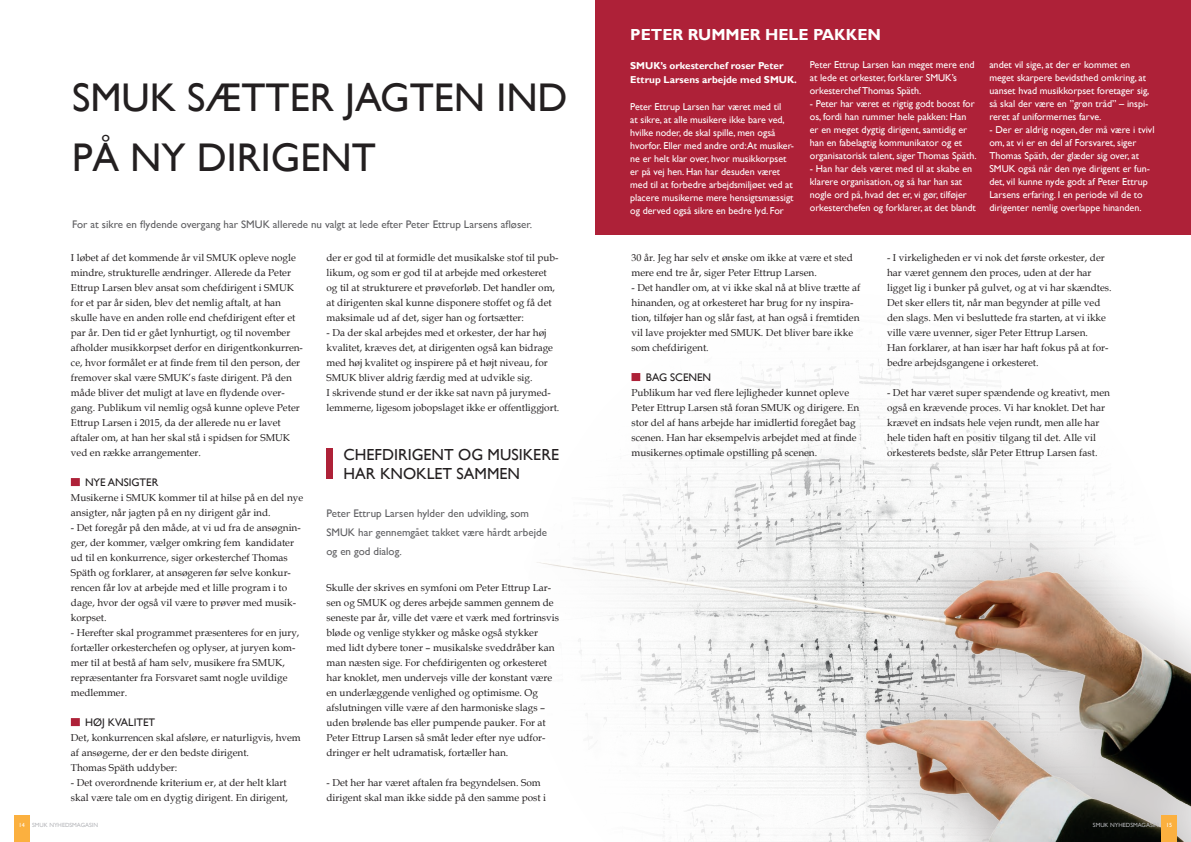
<style>
.page{position:relative;width:1191px;height:842px;background:#fff}
.page>*{position:absolute;margin:0;border:0;box-sizing:border-box;transform-origin:0 0}
.t1{font:40px/60px "Gill Sans";color:#231f20}
.t2{font:16px/19.2px "Gill Sans";color:#231f20}
.t3{font:700 16px "Gill Sans";color:#fff}
.t4{font:11px/19px "Gill Sans";color:#5f5f62}
.t5{font:11px "Gill Sans";color:#231f20}
.t6{font:10px/15px "Book Antiqua";color:#231f20}
.t7{font:10px/13px "Gill Sans";color:#fff}
.t8{font:700 10px/14px "Gill Sans";color:#fff}
.t9{font:6px "Gill Sans";color:#b6b7bb}
.s1{color:#fff}
</style>
<div class="page">
<div style="left:631px;top:373px;width:9px;height:8px;background:#ae2138"></div>
<div style="left:71px;top:478px;width:9px;height:8px;background:#ae2138"></div>
<div style="left:71px;top:718px;width:9px;height:8px;background:#ae2138"></div>
<img style="left:537px;top:430px;width:654px;height:412px">
<div style="left:326px;top:449px;width:7px;height:30px;background:#ae2138"></div>
<div style="left:595px;top:0;width:596px;height:234px;background:#ae2138"></div>
<div style="left:14px;top:815px;width:15px;height:27px;background:#fbb03f"></div>
<div style="left:1161px;top:815px;width:15px;height:27px;background:#fbb03f"></div>
<h1 class="t1" style="left:72px;top:68px;width:497px">SMUK SÆTTER JAGTEN IND<br>PÅ NY DIRIGENT</h1>
<p class="t4" style="left:72px;top:215px;width:461px">For at sikre en flydende overgang har SMUK allerede nu valgt at lede efter Peter Ettrup Larsens afløser.</p>
<p class="t6" style="left:71px;top:250px;width:233px">I løbet af det kommende år vil SMUK opleve nogle mindre, strukturelle ændringer. Allerede da Peter Ettrup Larsen blev ansat som chefdirigent i SMUK for et par år siden, blev det nemlig aftalt, at han skulle have en anden rolle end chefdirigent efter et par år. Den tid er gået lynhurtigt, og til november afholder musikkorpset derfor en dirigentkonkurren&shy;ce, hvor formålet er at finde frem til den person, der fremover skal være SMUK’s faste dirigent. På den måde bliver det muligt at lave en flydende over&shy;gang. Publikum vil nemlig også kunne opleve Peter Ettrup Larsen i 2015, da der allerede nu er lavet aftaler om, at han her skal stå i spidsen for SMUK ved en række arrangementer.</p>
<p class="t5" style="left:85px;top:476px;width:75px">NYE ANSIGTER</p>
<p class="t6" style="left:71px;top:490px;width:234px">Musikerne i SMUK kommer til at hilse på en del nye ansigter, når jagten på en ny dirigent går ind.</p>
<p class="t6" style="left:71px;top:520px;width:231px">- Det foregår på den måde, at vi ud fra de ansøgnin&shy;ger, der kommer, vælger omkring fem kandidater ud til en konkurrence, siger orkesterchef Thomas Späth og forklarer, at ansøgeren før selve konkur&shy;rencen får lov at arbejde med et lille program i to dage, hvor der også vil være to prøver med musik&shy;korpset.</p>
<p class="t6" style="left:71px;top:625px;width:230px">- Herefter skal programmet præsenteres for en jury, fortæller orkesterchefen og oplyser, at juryen kom&shy;mer til at bestå af ham selv, musikere fra SMUK, repræsentanter fra Forsvaret samt nogle uvildige medlemmer.</p>
<p class="t5" style="left:85px;top:716px;width:72px">HØJ KVALITET</p>
<p class="t6" style="left:71px;top:730px;width:231px">Det, konkurrencen skal afsløre, er naturligvis, hvem af ansøgerne, der er den bedste dirigent.<br>Thomas Späth uddyber:</p>
<p class="t6" style="left:71px;top:775px;width:219px">- Det overordnende kriterium er, at der helt klart skal være tale om en dygtig dirigent. En dirigent,</p>
<p class="t6" style="left:326px;top:250px;width:233px">der er god til at formidle det musikalske stof til pub&shy;likum, og som er god til at arbejde med orkesteret og til at strukturere et prøveforløb. Det handler om, at dirigenten skal kunne disponere stoffet og få det maksimale ud af det, siger han og fortsætter:</p>
<p class="t6" style="left:326px;top:325px;width:234px">- Da der skal arbejdes med et orkester, der har høj kvalitet, kræves det, at dirigenten også kan bidrage med høj kvalitet og inspirere på et højt niveau, for SMUK bliver aldrig færdig med at udvikle sig.<br>I skrivende stund er der ikke sat navn på jurymed&shy;lemmerne, ligesom jobopslaget ikke er offentliggjort.</p>
<h2 class="t2" style="left:343px;top:446px;width:217px">CHEFDIRIGENT OG MUSIKERE<br>HAR KNOKLET SAMMEN</h2>
<p class="t4" style="left:326px;top:504px;width:222px">Peter Ettrup Larsen hylder den udvikling, som<br>SMUK har gennemgået takket være hårdt arbejde og en god dialog.</p>
<p class="t6" style="left:326px;top:580px;width:234px">Skulle der skrives en symfoni om Peter Ettrup Lar&shy;sen og SMUK og deres arbejde sammen gennem de seneste par år, ville det være et værk med fortrinsvis bløde og venlige stykker og måske også stykker med lidt dybere toner – musikalske sveddråber kan man næsten sige. For chefdirigenten og orkesteret har knoklet, men undervejs ville der konstant være en underlæggende venlighed og optimisme. Og afslutningen ville være af den harmoniske slags – uden brølende bas eller pumpende pauker. For at Peter Ettrup Larsen så småt leder efter nye udfor&shy;dringer er helt udramatisk, fortæller han.</p>
<p class="t6" style="left:326px;top:775px;width:221px">- Det her har været aftalen fra begyndelsen. Som dirigent skal man ikke sidde på den samme post i</p>
<h2 class="t3" style="left:630px;top:25px;width:252px">PETER RUMMER HELE PAKKEN</h2>
<p class="t8" style="left:630px;top:59px;width:168px">SMUK’s orkesterchef roser Peter<br>Ettrup Larsens arbejde med SMUK.</p>
<p class="t7" style="left:630px;top:100px;width:165px">Peter Ettrup Larsen har været med til<br>at sikre, at alle musikere ikke bare ved, hvilke noder, de skal spille, men også hvorfor. Eller med andre ord: At musiker&shy;ne er helt klar over, hvor musikkorpset er på vej hen. Han har desuden været med til at forbedre arbejdsmiljøet ved at placere musikerne mere hensigtsmæssigt og derved også sikre en bedre lyd. For</p>
<p class="t7" style="left:810px;top:58px;width:166px">Peter Ettrup Larsen kan meget mere end at lede et orkester, forklarer SMUK’s orkesterchef Thomas Späth.</p>
<p class="t7" style="left:810px;top:97px;width:168px">- Peter har været et rigtig godt boost for os, fordi han rummer hele pakken: Han er en meget dygtig dirigent, samtidig er han en fabelagtig kommunikator og et organisatorisk talent, siger Thomas Späth.</p>
<p class="t7" style="left:810px;top:162px;width:168px">- Han har dels været med til at skabe en klarere organisation, og så har han sat nogle ord på, hvad det er, vi gør, tilføjer orkesterchefen og forklarer, at det blandt</p>
<p class="t7" style="left:989px;top:58px;width:162px">andet vil sige, at der er kommet en meget skarpere bevidsthed omkring, at uanset hvad musikkorpset foretager sig, så skal der være en ”grøn tråd” – inspi&shy;reret af uniformernes farve.</p>
<p class="t7" style="left:989px;top:123px;width:167px">- Der er aldrig nogen, der må være i tvivl om, at vi er en del af Forsvaret, siger Thomas Späth, der glæder sig over, at SMUK også når den nye dirigent er fun&shy;det, vil kunne nyde godt af Peter Ettrup Larsens erfaring. I en periode vil de to dirigenter nemlig overlappe hinanden.</p>
<p class="t6" style="left:631px;top:250px;width:223px">30 år. Jeg har selv et ønske om ikke at være et sted mere end tre år, siger Peter Ettrup Larsen.</p>
<p class="t6" style="left:631px;top:280px;width:230px">- Det handler om, at vi ikke skal nå at blive trætte af hinanden, og at orkesteret har brug for ny inspira&shy;tion, tilføjer han og slår fast, at han også i fremtiden vil lave projekter med SMUK. Det bliver bare ikke som chefdirigent.</p>
<p class="t5" style="left:645px;top:371px;width:67px">BAG SCENEN</p>
<p class="t6" style="left:631px;top:385px;width:229px">Publikum har ved flere lejligheder kunnet opleve Peter Ettrup Larsen stå foran SMUK og dirigere. En stor del af hans arbejde har imidlertid foregået bag scenen. Han har eksempelvis arbejdet med at finde musikernes optimale opstilling på scenen.</p>
<p class="t6" style="left:887px;top:250px;width:226px">- I virkeligheden er vi nok det første orkester, der har været gennem den proces, uden at der har ligget lig i bunker på gulvet, og at vi har skændtes.<br>Det sker ellers tit, når man begynder at pille ved den slags. Men vi besluttede fra starten, at vi ikke ville være uvenner, siger Peter Ettrup Larsen.<br>Han forklarer, at han især har haft fokus på at for&shy;bedre arbejdsgangene i orkesteret.</p>
<p class="t6" style="left:887px;top:385px;width:224px">- Det har været super spændende og kreativt, men også en krævende proces. Vi har knoklet. Det har krævet en indsats hele vejen rundt, men alle har hele tiden haft en positiv tilgang til det. Alle vil orkesterets bedste, slår Peter Ettrup Larsen fast.</p>
<p class="t9" style="left:19px;top:822px;width:81px"><span class="s1">14</span> SMUK NYHEDSMAGASIN</p>
<p class="t9" style="left:1093px;top:822px;width:81px">SMUK NYHEDSMAGASIN <span class="s1">15</span></p>
</div>
